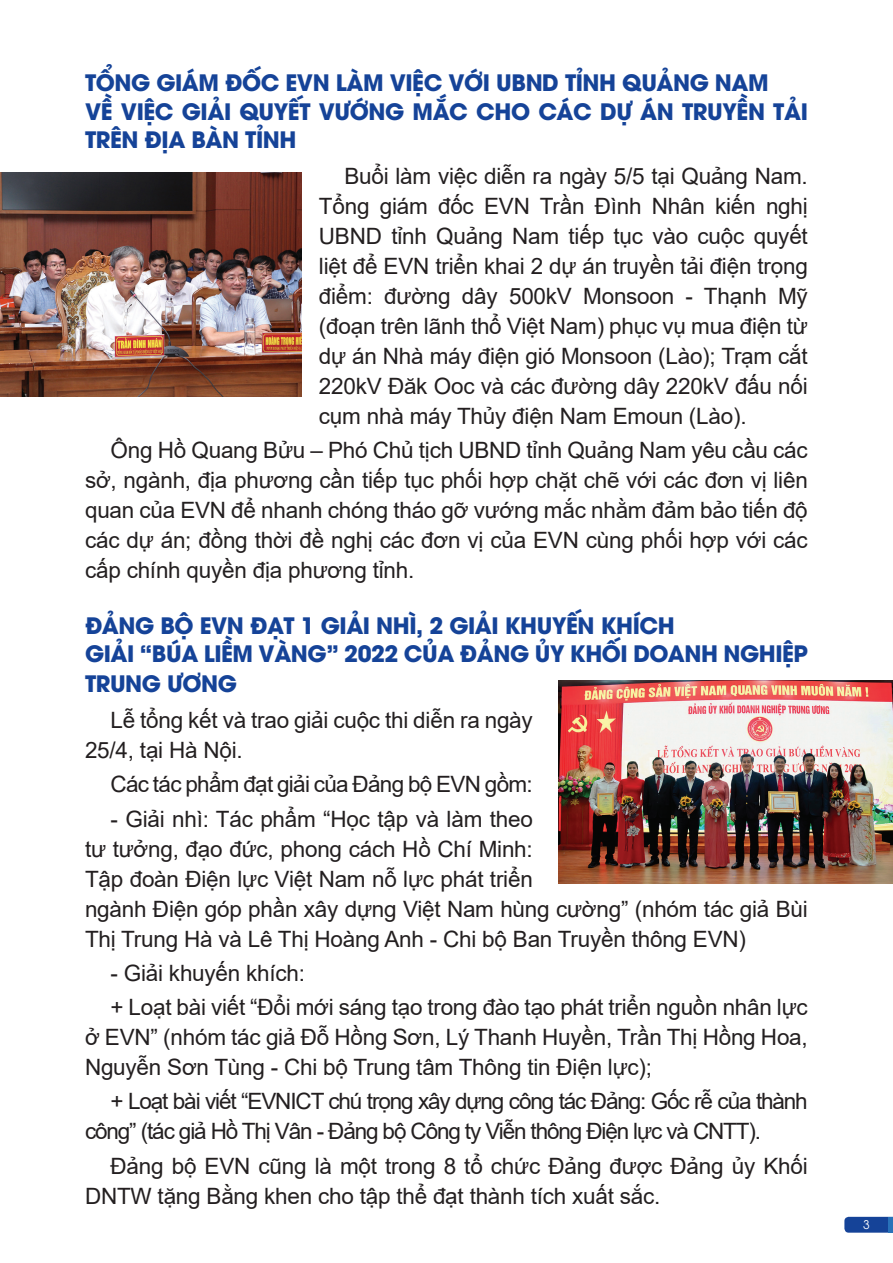
<style>
.page{position:relative;width:893px;height:1263px;background:#fff}
.page>*{position:absolute;margin:0;border:0;box-sizing:border-box;transform-origin:0 0}
.t1{font:22.5px/30px "Arial";letter-spacing:-.01em;color:#231f20}
.t2{font:700 22.5px/28.5px "UTM Avo";letter-spacing:-.02em;color:#154398}
.t3{font:22.5px/30px "Arial";letter-spacing:-.05em;color:#231f20}
.t4{font:22.5px "Arial";letter-spacing:-.03em;color:#231f20}
.t5{font:12px "UTM Avo";color:#fff}
</style>
<div class="page">
<svg style="left:844px;top:1217px;width:45px;height:16px"></svg>
<hr style="left:889px;top:1217px;width:4px;height:16px;background:#2972b9">
<img style="left:558px;top:681px;width:335px;height:202px">
<img style="left:0;top:173px;width:302px;height:223px">
<p class="t2" style="left:85px;top:67px;width:427px">TỔNG GIÁM ĐỐC EVN LÀM VIỆC VỚI UBN</p>
<p class="t2" style="left:85px;top:67px;width:724px;text-indent:457px">D TỈNH QUẢNG NAM<br>VỀ VIỆC GIẢI QUYẾT VƯỚNG MẮC CHO CÁC DỰ ÁN TRUYỀN TẢI<br>TRÊN ĐỊA BÀN TỈNH</p>
<p class="t1" style="left:319px;top:161px;width:490px;text-align:justify;text-indent:26px">Buổi làm việc diễn ra ngày 5/5 tại Quảng Nam.<br>Tổng giám đốc EVN Trần Đình Nhân kiến nghị UBND tỉnh Quảng Nam tiếp tục vào cuộc quyết liệt để EVN triển khai 2 dự án truyền tải điện trọng điểm: đường dây 500kV Monsoon - Thạnh Mỹ (đoạn trên lãnh thổ Việt Nam) phục vụ mua điện từ dự án Nhà máy điện gió Monsoon (Lào); Trạm cắt 220kV Đăk Ooc và các đường dây 220kV đấu nối cụm nhà máy Thủy điện Nam Emoun (Lào).</p>
<p class="t1" style="left:85px;top:435px;width:724px;text-align:justify;text-indent:26px">Ông Hồ Quang Bửu – Phó Chủ tịch UBND tỉnh Quảng Nam yêu cầu các sở, ngành, địa phương cần tiếp tục phối hợp chặt chẽ với các đơn vị liên quan của EVN để nhanh chóng tháo gỡ vướng mắc nhằm đảm bảo tiến độ các dự án; đồng thời đề nghị các đơn vị của EVN cùng phối hợp với các cấp chính quyền địa phương tỉnh.</p>
<p class="t2" style="left:85px;top:609px;width:724px;line-height:29.2px">ĐẢNG BỘ EVN ĐẠT 1 GIẢI NHÌ, 2 GIẢI KHUYẾN KHÍCH<br>GIẢI “BÚA LIỀM VÀNG” 2022 CỦA ĐẢNG ỦY KHỐI DOANH NGHIỆP<br>TRUNG ƯƠNG</p>
<p class="t1" style="left:85px;top:705px;width:449px;text-indent:26px">Lễ tổng kết và trao giải cuộc thi diễn ra ngày<br>25/4, tại Hà Nội.</p>
<p class="t4" style="left:111px;top:769px;width:424px">Các tác phẩm đạt giải của Đảng bộ EVN gồm:</p>
<p class="t1" style="left:85px;top:804px;width:724px;text-indent:26px">- Giải nhì: Tác phẩm “Học tập và làm theo<br>tư tưởng, đạo đức, phong cách Hồ Chí Minh:<br>Tập đoàn Điện lực Việt Nam nỗ lực phát triển<br>ngành Điện góp phần xây dựng Việt Nam hùng cường” (nhóm tác giả Bùi Thị Trung Hà và Lê Thị Hoàng Anh - Chi bộ Ban Truyền thông EVN)</p>
<p class="t1" style="left:111px;top:956px;width:699px;line-height:34.2px">- Giải khuyến khích:<br>+ Loạt bài viết “Đổi mới sáng tạo trong đào tạo phát triển nguồn nhân lực</p>
<p class="t1" style="left:85px;top:1022px;width:724px">ở EVN” (nhóm tác giả Đỗ Hồng Sơn, Lý Thanh Huyền, Trần Thị Hồng Hoa,<br>Nguyễn Sơn Tùng - Chi bộ Trung tâm Thông tin Điện lực);</p>
<p class="t3" style="left:85px;top:1086px;width:724px;text-indent:26px">+ Loạt bài viết “EVNICT chú trọng xây dựng công tác Đảng: Gốc rễ của thành công” (tác giả Hồ Thị Vân - Đảng bộ Công ty Viễn thông Điện lực và CNTT).</p>
<p class="t1" style="left:85px;top:1150px;width:724px;text-indent:26px">Đảng bộ EVN cũng là một trong 8 tổ chức Đảng được Đảng ủy Khối<br>DNTW tặng Bằng khen cho tập thể đạt thành tích xuất sắc.</p>
<p class="t5" style="left:863px;top:1215px;width:8px">3</p>
</div>
